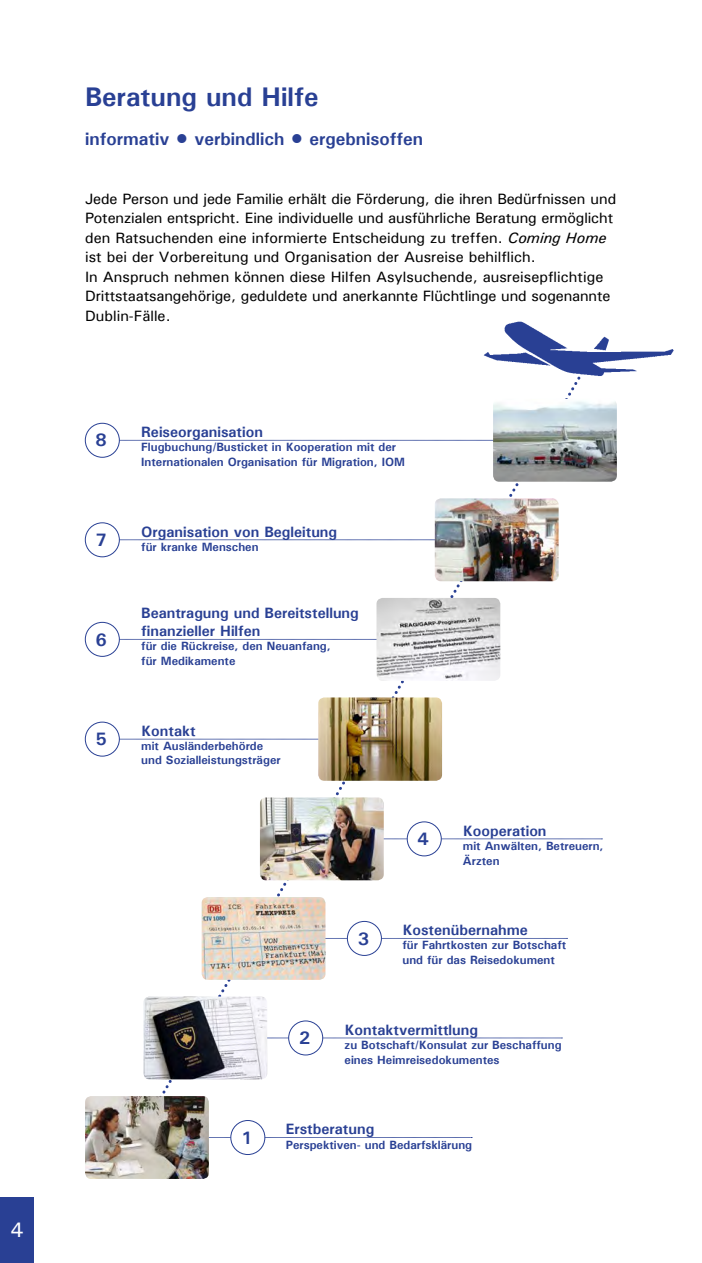
<style>
.page{position:relative;width:702px;height:1263px;background:#fff}
.page>*{position:absolute;margin:0;border:0;box-sizing:border-box;transform-origin:0 0}
.t1{font:700 27px "Univers";color:#294094}
.t2{font:21px "Univers";color:#fff}
.t3{font:700 18px "Univers";color:#294094}
.t4{font:15px/19.5px "Univers";letter-spacing:-.01em;color:#000}
.t5{font:700 15px/18px "Univers";color:#294094}
.t6{font:700 12px/14.4px "Univers";color:#294094}
.s1{font-style:italic}
</style>
<div class="page">
<div style="left:0;top:1197px;width:34px;height:66px;background:#294094"></div>
<svg style="left:120px;top:739px;width:15px;height:1px"></svg>
<svg style="left:120px;top:639px;width:15px;height:1px"></svg>
<svg style="left:120px;top:540px;width:15px;height:1px"></svg>
<svg style="left:120px;top:440px;width:15px;height:1px"></svg>
<svg style="left:135px;top:378px;width:457px;height:761px"></svg>
<img style="left:85px;top:1096px;width:124px;height:83px">
<img style="left:202px;top:897px;width:123px;height:83px">
<img style="left:318px;top:697px;width:124px;height:84px">
<img style="left:435px;top:498px;width:123px;height:83px">
<img style="left:143px;top:996px;width:124px;height:83px">
<img style="left:260px;top:797px;width:124px;height:83px">
<img style="left:376px;top:598px;width:124px;height:83px">
<img style="left:493px;top:399px;width:124px;height:83px">
<div style="left:85px;top:722px;width:35px;height:34px;border:1px solid #294094;border-radius:50%"></div>
<div style="left:85px;top:622px;width:35px;height:35px;border:1px solid #294094;border-radius:50%"></div>
<div style="left:85px;top:523px;width:35px;height:34px;border:1px solid #294094;border-radius:50%"></div>
<div style="left:85px;top:423px;width:35px;height:34px;border:1px solid #294094;border-radius:50%"></div>
<div style="left:231px;top:1120px;width:34px;height:34px;background:#fff;border-radius:50%"></div>
<div style="left:230px;top:1120px;width:35px;height:35px;border:1px solid #294094;border-radius:50%"></div>
<div style="left:289px;top:1021px;width:34px;height:34px;background:#fff;border-radius:50%"></div>
<div style="left:288px;top:1021px;width:35px;height:34px;border:1px solid #294094;border-radius:50%"></div>
<div style="left:347px;top:921px;width:34px;height:34px;background:#fff;border-radius:50%"></div>
<div style="left:347px;top:921px;width:34px;height:35px;border:1px solid #294094;border-radius:50%"></div>
<div style="left:407px;top:822px;width:34px;height:34px;background:#fff;border-radius:50%"></div>
<div style="left:407px;top:822px;width:34px;height:34px;border:1px solid #294094;border-radius:50%"></div>
<img style="left:483px;top:321px;width:191px;height:57px">
<h2 class="t2" style="left:10px;top:1217px;width:15px">4</h2>
<h1 class="t1" style="left:85px;top:81px;width:235px">Beratung und Hilfe</h1>
<p class="t3" style="left:85px;top:128px;width:339px">informativ • verbindlich • ergebnisoffen</p>
<p class="t4" style="left:85px;top:189px;width:533px">Jede Person und jede Familie erhält die Förderung, die ihren Bedürfnissen und Potenzialen entspricht. Eine individuelle und ausführliche Beratung ermöglicht den Ratsuchenden eine informierte Entscheidung zu treffen. <span class="s1">Coming Home </span>ist bei der Vorbereitung und Organisation der Ausreise behilflich.<br>In Anspruch nehmen können diese Hilfen Asylsuchende, ausreisepflichtige Drittstaatsangehörige, geduldete und anerkannte Flüchtlinge und sogenannte Dublin-Fälle.</p>
<p class="t3" style="left:96px;top:429px;width:13px">8</p>
<p class="t3" style="left:96px;top:529px;width:13px">7</p>
<p class="t3" style="left:96px;top:628px;width:13px">6</p>
<p class="t3" style="left:96px;top:728px;width:13px">5</p>
<p class="t5" style="left:141px;top:423px;width:123px">Reiseorganisation</p>
<p class="t6" style="left:141px;top:440px;width:265px">Flugbuchung/Busticket in Kooperation mit der<br>Internationalen Organisation für Migration, IOM</p>
<p class="t5" style="left:141px;top:522px;width:197px">Organisation von Begleitung</p>
<p class="t6" style="left:141px;top:539px;width:119px">für kranke Menschen</p>
<p class="t5" style="left:141px;top:604px;width:219px">Beantragung und Bereitstellung finanzieller Hilfen</p>
<p class="t6" style="left:141px;top:639px;width:191px">für die Rückreise, den Neuanfang, für Medikamente</p>
<p class="t5" style="left:141px;top:721px;width:56px">Kontakt</p>
<p class="t6" style="left:141px;top:738px;width:141px">mit Ausländerbehörde und Sozialleistungsträger</p>
<p class="t3" style="left:299px;top:1027px;width:13px">2</p>
<p class="t3" style="left:357px;top:927px;width:13px">3</p>
<p class="t3" style="left:417px;top:828px;width:13px">4</p>
<p class="t5" style="left:463px;top:822px;width:85px">Kooperation</p>
<p class="t6" style="left:463px;top:839px;width:142px">mit Anwälten, Betreuern,<br>Ärzten</p>
<p class="t5" style="left:402px;top:920px;width:127px">Kostenübernahme</p>
<p class="t6" style="left:402px;top:938px;width:165px">für Fahrtkosten zur Botschaft und für das Reisedokument</p>
<p class="t5" style="left:344px;top:1020px;width:135px">Kontaktvermittlung</p>
<p class="t6" style="left:344px;top:1038px;width:218px">zu Botschaft/Konsulat zur Beschaffung eines Heimreisedokumentes</p>
<p class="t3" style="left:241px;top:1126px;width:13px">1</p>
<p class="t5" style="left:286px;top:1120px;width:90px">Erstberatung</p>
<p class="t6" style="left:286px;top:1137px;width:188px">Perspektiven- und Bedarfsklärung</p>
</div>
